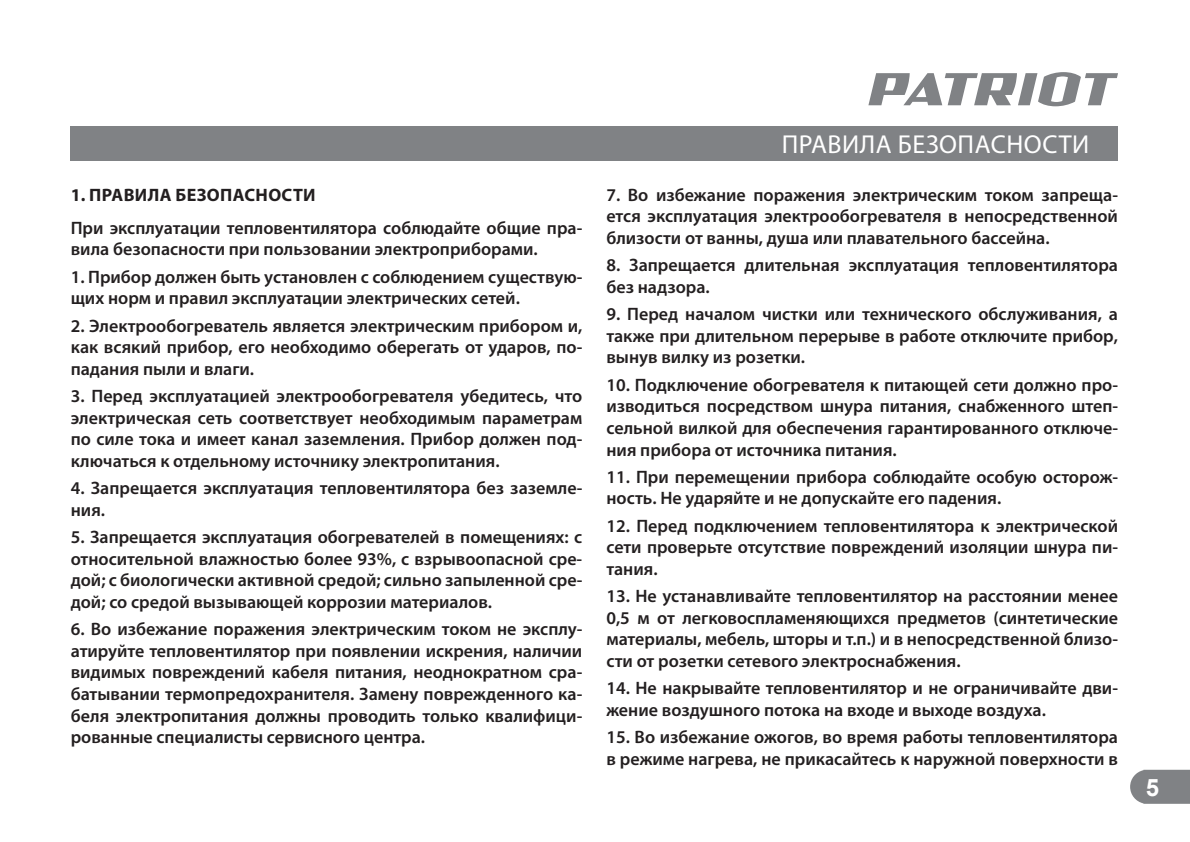
<style>
.page{position:relative;width:1190px;height:842px;background:#fff}
.page>*{position:absolute;margin:0;border:0;box-sizing:border-box;transform-origin:0 0}
.t1{font:26px "Myriad Pro";letter-spacing:.02em;color:#fff}
.t2{font:700 24px "Arial";color:#fff}
.t3{font:600 18px/21.6px "Myriad Pro";color:#231f20;text-align:justify}
.t4{font:700 18px "Myriad Pro";letter-spacing:.02em;color:#231f20}
</style>
<div class="page">
<svg style="left:1130px;top:769px;width:59px;height:34px;background:#8a8c8e"></svg>
<svg style="left:868px;top:72px;width:249px;height:34px"></svg>
<div style="left:71px;top:126px;width:1046px;height:34px;background:#808285"></div>
<p class="t4" style="left:71px;top:186px;width:246px">1. ПРАВИЛА БЕЗОПАСНОСТИ</p>
<p class="t3" style="left:71px;top:218px;width:513px">При эксплуатации тепловентилятора соблюдайте общие пра&shy;вила безопасности при пользовании электроприборами.</p>
<p class="t3" style="left:71px;top:267px;width:513px">1. Прибор должен быть установлен с соблюдением существую&shy;щих норм и правил эксплуатации электрических сетей.</p>
<p class="t3" style="left:71px;top:316px;width:513px">2. Электрообогреватель является электрическим прибором и, как всякий прибор, его необходимо оберегать от ударов, по&shy;падания пыли и влаги.</p>
<p class="t3" style="left:71px;top:387px;width:513px">3. Перед эксплуатацией электрообогревателя убедитесь, что электрическая сеть соответствует необходимым параметрам по силе тока и имеет канал заземления. Прибор должен под&shy;ключаться к отдельному источнику электропитания.</p>
<p class="t3" style="left:71px;top:479px;width:513px">4. Запрещается эксплуатация тепловентилятора без заземле&shy;ния.</p>
<p class="t3" style="left:71px;top:528px;width:513px">5. Запрещается эксплуатация обогревателей в помещениях: с относительной влажностью более 93%, с взрывоопасной сре&shy;дой; с биологически активной средой; сильно запыленной сре&shy;дой; со средой вызывающей коррозии материалов.</p>
<p class="t3" style="left:71px;top:620px;width:513px">6. Во избежание поражения электрическим током не эксплу&shy;атируйте тепловентилятор при появлении искрения, наличии видимых повреждений кабеля питания, неоднократном сра&shy;батывании термопредохранителя. Замену поврежденного ка&shy;беля электропитания должны проводить только квалифици&shy;рованные специалисты сервисного центра.</p>
<h1 class="t1" style="left:781px;top:132px;width:309px">ПРАВИЛА БЕЗОПАСНОСТИ</h1>
<p class="t3" style="left:606px;top:185px;width:513px">7. Во избежание поражения электрическим током запреща&shy;ется эксплуатация электрообогревателя в непосредственной близости от ванны, душа или плавательного бассейна.</p>
<p class="t3" style="left:606px;top:256px;width:513px">8. Запрещается длительная эксплуатация тепловентилятора без надзора.</p>
<p class="t3" style="left:606px;top:305px;width:513px">9. Перед началом чистки или технического обслуживания, а также при длительном перерыве в работе отключите прибор, вынув вилку из розетки.</p>
<p class="t3" style="left:606px;top:375px;width:513px">10. Подключение обогревателя к питающей сети должно про&shy;изводиться посредством шнура питания, снабженного штеп&shy;сельной вилкой для обеспечения гарантированного отключе&shy;ния прибора от источника питания.</p>
<p class="t3" style="left:606px;top:467px;width:513px">11. При перемещении прибора соблюдайте особую осторож&shy;ность. Не ударяйте и не допускайте его падения.</p>
<p class="t3" style="left:606px;top:516px;width:513px">12. Перед подключением тепловентилятора к электрической сети проверьте отсутствие повреждений изоляции шнура пи&shy;тания.</p>
<p class="t3" style="left:606px;top:587px;width:513px">13. Не устанавливайте тепловентилятор на расстоянии менее 0,5 м от легковоспламеняющихся предметов (синтетические материалы, мебель, шторы и т.п.) и в непосредственной близо&shy;сти от розетки сетевого электроснабжения.</p>
<p class="t3" style="left:606px;top:679px;width:513px">14. Не накрывайте тепловентилятор и не ограничивайте дви&shy;жение воздушного потока на входе и выходе воздуха.</p>
<p class="t3" style="left:606px;top:728px;width:513px">15. Во избежание ожогов, во время работы тепловентилятора в режиме нагрева, не прикасайтесь к наружной поверхности в</p>
<h2 class="t2" style="left:1145px;top:773px;width:15px">5</h2>
</div>
